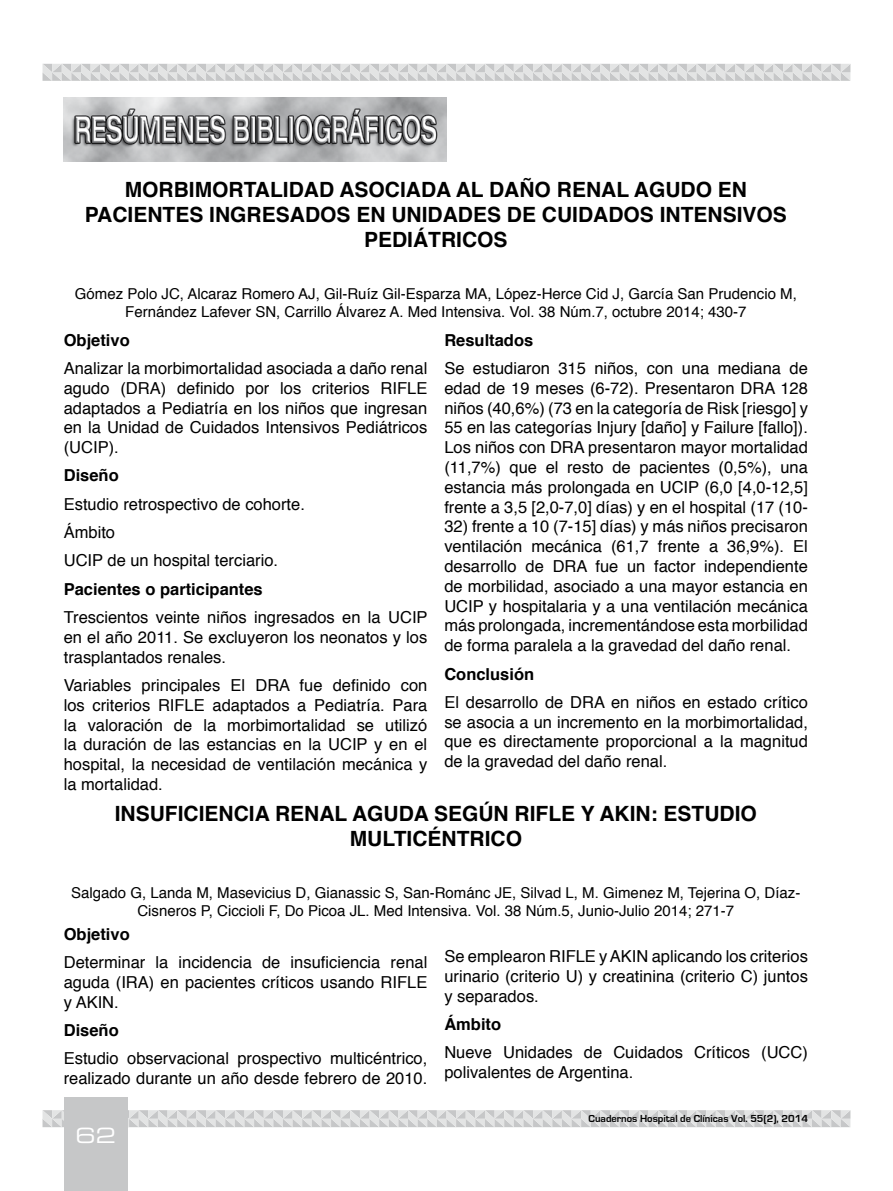
<style>
.page{position:relative;width:893px;height:1191px;background:#fff}
.page>*{position:absolute;margin:0;border:0;box-sizing:border-box;transform-origin:0 0}
.t1{font:700 21px "Helvetica";color:#000}
.t2{font:21px "Eurostile LT Std Ex 2";color:#fff}
.t3{font:16.5px/19.8px "Helvetica";color:#000;text-align:justify}
.t4{font:700 16.5px "Helvetica";color:#000}
.t5{font:15px/18px "Helvetica";color:#000;text-align:center}
.t6{font:700 10.5px "Eurostile";color:#000}
</style>
<div class="page">
<svg style="left:43px;top:64px;width:807px;height:17px;background:#d6d7d8"></svg>
<svg style="left:43px;top:1110px;width:807px;height:17px;background:#d7d7d8"></svg>
<div style="left:64px;top:1097px;width:64px;height:94px;background:#c6c7c8"></div>
<img style="left:64px;top:98px;width:382px;height:64px">
<p class="t1" style="left:125px;top:172px;width:33px">MORBIMORTALIDAD</p>
<p class="t1" style="left:339px;top:172px;width:15px">ASOCIADA</p>
<p class="t1" style="left:456px;top:172px;width:50px">AL DAÑO</p>
<p class="t1" style="left:557px;top:172px;width:16px">RENAL</p>
<p class="t1" style="left:634px;top:172px;width:17px">AGUDO</p>
<p class="t1" style="left:718px;top:172px;width:15px">EN</p>
<p class="t1" style="left:85px;top:197px;width:14px">PACIENTES</p>
<p class="t1" style="left:209px;top:197px;width:15px">INGRESADOS</p>
<p class="t1" style="left:356px;top:197px;width:50px">EN UNIDADES</p>
<p class="t1" style="left:507px;top:197px;width:50px">DE CUIDADOS</p>
<p class="t1" style="left:660px;top:197px;width:14px">INTENSIVOS</p>
<p class="t1" style="left:364px;top:223px;width:14px">PEDIÁTRICOS</p>
<p class="t5" style="left:75px;top:285px;width:723px">Gómez Polo JC, Alcaraz Romero AJ, Gil-Ruíz Gil-Esparza MA, López-Herce Cid J, García San Prudencio M,<br>Fernández Lafever SN, Carrillo Álvarez A. Med Intensiva. Vol. 38 Núm.7, octubre 2014; 430-7</p>
<p class="t4" style="left:64px;top:326px;width:68px">OBJETIVO</p>
<p class="t3" style="left:64px;top:359px;width:365px">Analizar la morbimortalidad asociada a daño renal agudo (DRA) definido por los criterios RIFLE adaptados a Pediatría en los niños que ingresan en la Unidad de Cuidados Intensivos Pediátricos (UCIP).</p>
<p class="t4" style="left:64px;top:462px;width:57px">DISEÑO</p>
<p class="t3" style="left:64px;top:490px;width:243px;line-height:28.3px;text-align:left">Estudio retrospectivo de cohorte.<br>Ámbito<br>UCIP de un hospital terciario.</p>
<p class="t4" style="left:64px;top:575px;width:200px">PACIENTES O PARTICIPANTES</p>
<p class="t3" style="left:64px;top:608px;width:365px">Trescientos veinte niños ingresados en la UCIP en el año 2011. Se excluyeron los neonatos y los trasplantados renales.</p>
<p class="t3" style="left:64px;top:675px;width:365px">Variables principales El DRA fue definido con los criterios RIFLE adaptados a Pediatría. Para la valoración de la morbimortalidad se utilizó la duración de las estancias en la UCIP y en el hospital, la necesidad de ventilación mecánica y la mortalidad.</p>
<p class="t4" style="left:444px;top:326px;width:90px">RESULTADOS</p>
<p class="t3" style="left:444px;top:359px;width:365px">Se estudiaron 315 niños, con una mediana de edad de 19 meses (6-72). Presentaron DRA 128 niños (40,6%) (73 en la categoría de Risk [riesgo] y 55 en las categorías Injury [daño] y Failure [fallo]).<br>Los niños con DRA presentaron mayor mortalidad (11,7%) que el resto de pacientes (0,5%), una estancia más prolongada en UCIP (6,0 [4,0-12,5] frente a 3,5 [2,0-7,0] días) y en el hospital (17 (10-</p>
<p class="t3" style="left:444px;top:517px;width:365px">32) frente a 10 (7-15] días) y más niños precisaron ventilación mecánica (61,7 frente a 36,9%). El desarrollo de DRA fue un factor independiente de morbilidad, asociado a una mayor estancia en UCIP y hospitalaria y a una ventilación mecánica más prolongada, incrementándose esta morbilidad de forma paralela a la gravedad del daño renal.</p>
<p class="t4" style="left:444px;top:660px;width:91px">CONCLUSIÓN</p>
<p class="t3" style="left:444px;top:692px;width:365px">El desarrollo de DRA en niños en estado crítico se asocia a un incremento en la morbimortalidad, que es directamente proporcional a la magnitud de la gravedad del daño renal.</p>
<p class="t1" style="left:115px;top:797px;width:20px">INSUFICIENCIA</p>
<p class="t1" style="left:275px;top:797px;width:16px">RENAL</p>
<p class="t1" style="left:352px;top:797px;width:17px">AGUDA</p>
<p class="t1" style="left:434px;top:797px;width:16px">SEGÚN</p>
<p class="t1" style="left:515px;top:797px;width:163px">RIFLE Y AKIN: ESTUDIO</p>
<p class="t1" style="left:350px;top:822px;width:15px">MULTICÉNTRICO</p>
<p class="t5" style="left:71px;top:884px;width:731px">Salgado G, Landa M, Masevicius D, Gianassic S, San-Románc JE, Silvad L, M. Gimenez M, Tejerina O, Díaz-<br>Cisneros P, Ciccioli F, Do Picoa JL. Med Intensiva. Vol. 38 Núm.5, Junio-Julio 2014; 271-7</p>
<p class="t4" style="left:64px;top:920px;width:68px">OBJETIVO</p>
<p class="t3" style="left:64px;top:952px;width:365px">Determinar la incidencia de insuficiencia renal aguda (IRA) en pacientes críticos usando RIFLE y AKIN.</p>
<p class="t4" style="left:64px;top:1016px;width:57px">DISEÑO</p>
<p class="t3" style="left:64px;top:1049px;width:365px">Estudio observacional prospectivo multicéntrico, realizado durante un año desde febrero de 2010.</p>
<p class="t3" style="left:444px;top:946px;width:365px">Se emplearon RIFLE y AKIN aplicando los criterios urinario (criterio U) y creatinina (criterio C) juntos y separados.</p>
<p class="t4" style="left:444px;top:1010px;width:58px">ÁMBITO</p>
<p class="t3" style="left:444px;top:1043px;width:365px">Nueve Unidades de Cuidados Críticos (UCC) polivalentes de Argentina.</p>
<p class="t2" style="left:75px;top:1121px;width:42px">62</p>
<p class="t6" style="left:588px;top:1113px;width:221px">Cuadernos Hospital de Clínicas Vol. 55(2), 2014</p>
</div>
